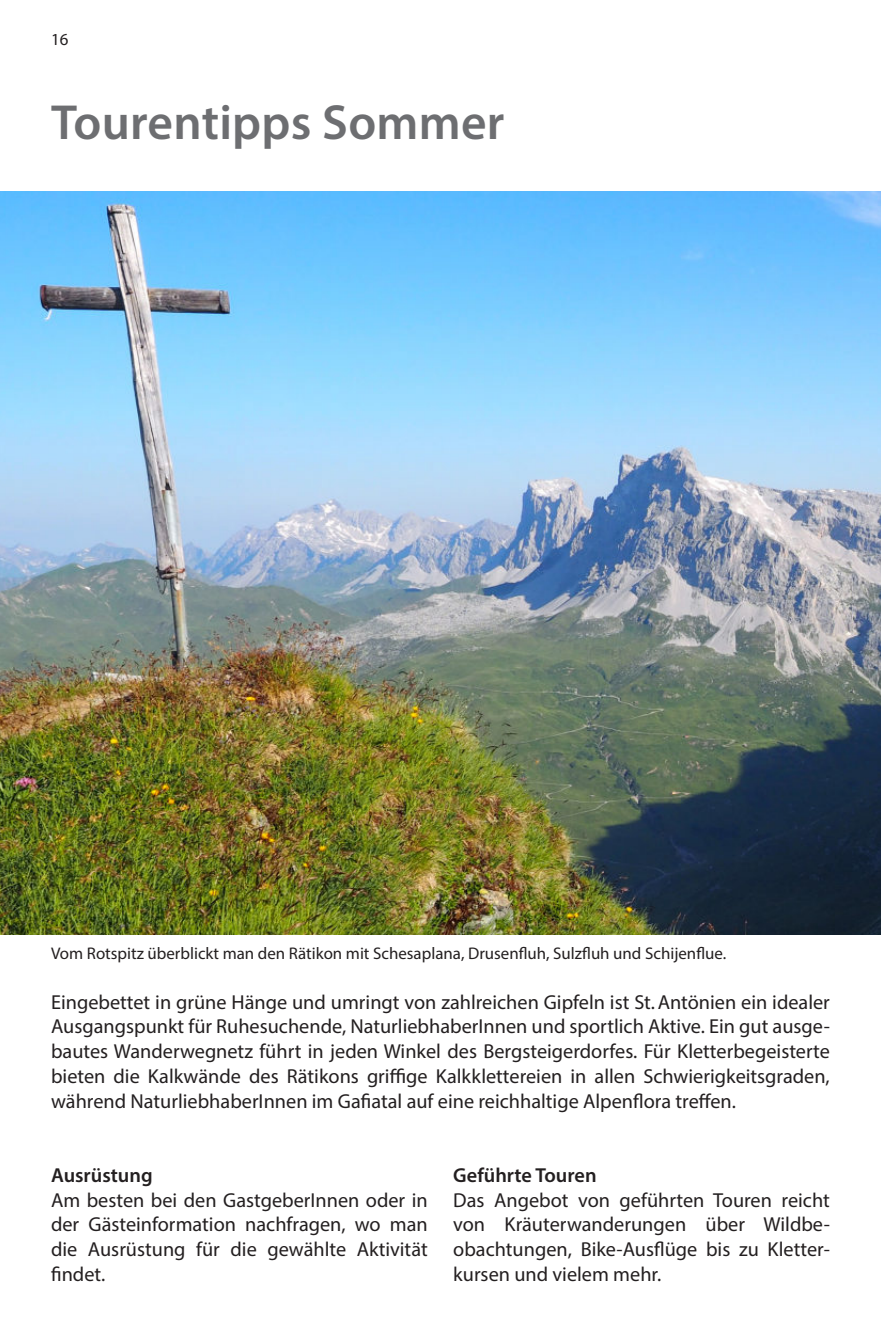
<style>
.page{position:relative;width:881px;height:1340px;background:#fff}
.page>*{position:absolute;margin:0;border:0;box-sizing:border-box;transform-origin:0 0}
.t1{font:600 49.5px "Myriad Pro";letter-spacing:.005em;color:#6d6e71}
.t2{font:20.25px/24.8px "Myriad Pro";color:#231f20;text-align:justify}
.t3{font:600 20.25px "Myriad Pro";color:#231f20}
.t4{font:16.88px "Myriad Pro";color:#231f20}
</style>
<div class="page">
<img style="left:0;top:191px;width:880px;height:743px">
<p class="t4" style="left:51px;top:30px;width:19px">16</p>
<h1 class="t1" style="left:51px;top:98px;width:455px">Tourentipps Sommer</h1>
<p class="t4" style="left:51px;top:944px;width:676px">Vom Rotspitz überblickt man den Rätikon mit Schesaplana, Drusenfluh, Sulzfluh und Schijenflue.</p>
<p class="t2" style="left:51px;top:989px;width:780px">Eingebettet in grüne Hänge und umringt von zahlreichen Gipfeln ist St. Antönien ein idealer Ausgangspunkt für Ruhesuchende, NaturliebhaberInnen und sportlich Aktive. Ein gut ausge&shy;bautes Wanderwegnetz führt in jeden Winkel des Bergsteigerdorfes. Für Kletterbegeisterte bieten die Kalkwände des Rätikons griffige Kalkklettereien in allen Schwierigkeitsgraden, während NaturliebhaberInnen im Gafiatal auf eine reichhaltige Alpenflora treffen.</p>
<p class="t3" style="left:51px;top:1164px;width:103px">Ausrüstung</p>
<p class="t2" style="left:51px;top:1187px;width:378px">Am besten bei den GastgeberInnen oder in der Gästeinformation nachfragen, wo man die Ausrüstung für die gewählte Aktivität findet.</p>
<p class="t3" style="left:453px;top:1164px;width:145px">Geführte Touren</p>
<p class="t2" style="left:453px;top:1187px;width:378px">Das Angebot von geführten Touren reicht von Kräuterwanderungen über Wildbe&shy;obachtungen, Bike-Ausflüge bis zu Kletter&shy;kursen und vielem mehr.</p>
</div>
